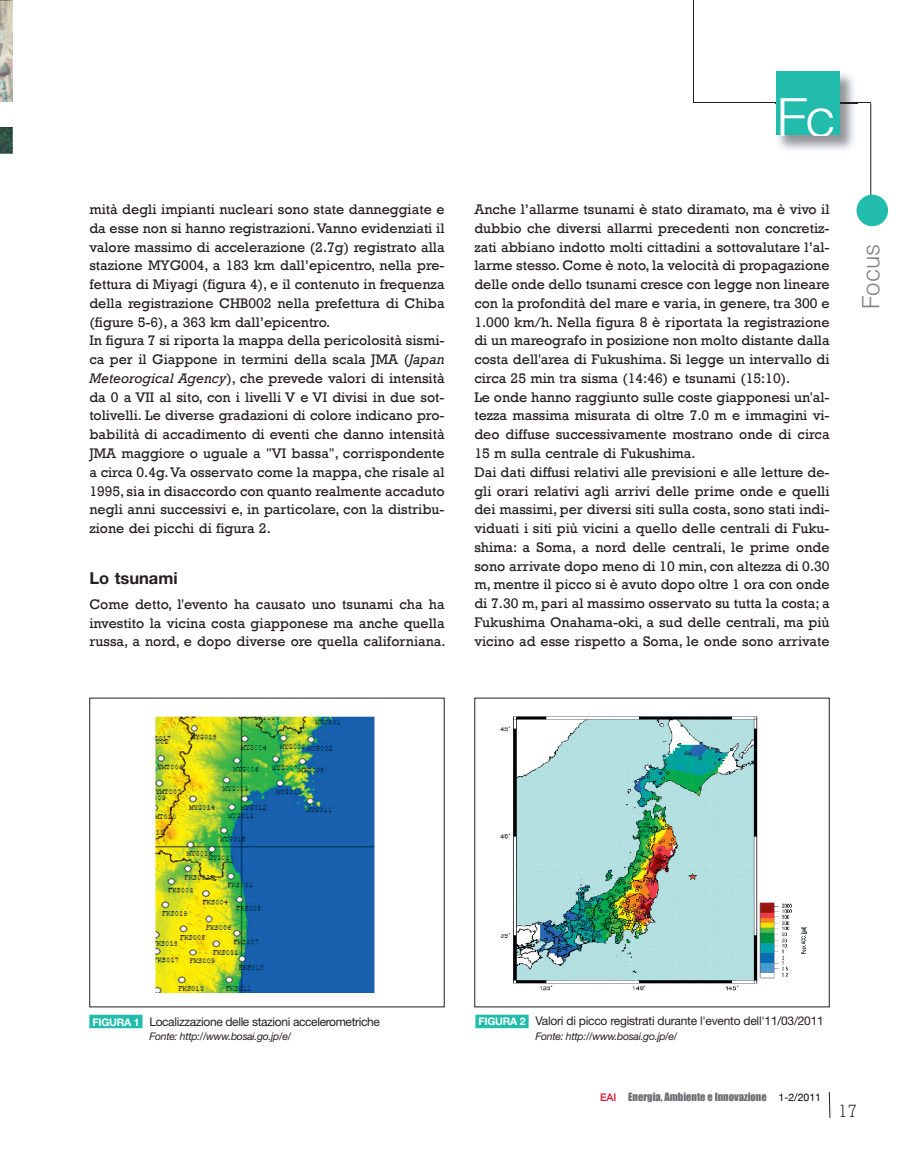
<style>
.page{position:relative;width:919px;height:1153px;background:#fff}
.page>*{position:absolute;margin:0;border:0;box-sizing:border-box;transform-origin:0 0}
.t1{font:300 24px "Helvetica";color:#808285}
.t2{font:300 18px "Rockwell";color:#231f20}
.t3{font:700 16.5px "Helvetica Neue";color:#231f20}
.t4{font:14.25px/18.8px "Rockwell";color:#231f20}
.t5{font:12px "Helvetica Neue";letter-spacing:-.03em;color:#231f20}
.t6{font:italic 10.5px "Helvetica Neue";letter-spacing:-.03em;color:#231f20}
.t7{font:10.5px "Impact";color:#6c6d70}
.s1{font-style:italic}
.s2{font-weight:700;font-size:10.5px;color:#fff}
.s3{font-family:"Helvetica Neue";font-weight:500;color:#d7162e}
.s4{font-family:"Helvetica Neue";color:#000002}
</style>
<div class="page">
<svg style="left:828px;top:1091px;width:2px;height:27px"></svg>
<div style="left:89px;top:1014px;width:53px;height:14px;background:#22bcac"></div>
<img style="left:500px;top:716px;width:307px;height:275px">
<img style="left:155px;top:716px;width:220px;height:276px">
<div style="left:475px;top:1014px;width:53px;height:14px;background:#22bcac"></div>
<img style="left:0;top:0;width:13px;height:154px">
<img style="left:0;top:1px;width:13px;height:101px">
<div style="left:0;top:102px;width:13px;height:24px;background:#fff"></div>
<hr style="left:693px;top:0;width:1px;height:103px;background:#231f20">
<hr style="left:693px;top:102px;width:177px;height:1px;background:#231f20">
<hr style="left:870px;top:103px;width:1px;height:117px;background:#231f20">
<div style="left:856px;top:195px;width:32px;height:31px;background:#22bcac;border-radius:50%"></div>
<img style="left:778px;top:71px;width:79px;height:79px">
<img style="left:839px;top:102px;width:18px;height:1px">
<div style="left:775px;top:71px;width:64px;height:64px;background:#22bcac"></div>
<img style="left:775px;top:88px;width:59px;height:47px">
<p class="t4" style="left:89px;top:199px;width:357px">mità degli impianti nucleari sono state danneggiate e da esse non si hanno registrazioni. Vanno evidenziati il valore massimo di accelerazione (2.7g) registrato alla stazione MYG004, a 183 km dall’epicentro, nella pre&shy;fettura di Miyagi (figura 4), e il contenuto in frequenza della registrazione CHB002 nella prefettura di Chiba (figure 5-6), a 363 km dall’epicentro.<br>In figura 7 si riporta la mappa della pericolosità sismi&shy;ca per il Giappone in termini della scala JMA (<span class="s1">Japan Meteorogical Agency</span>), che prevede valori di intensità da 0 a VII al sito, con i livelli V e VI divisi in due sot&shy;tolivelli. Le diverse gradazioni di colore indicano pro&shy;babilità di accadimento di eventi che danno intensità JMA maggiore o uguale a "VI bassa", corrispondente a circa 0.4g. Va osservato come la mappa, che risale al 1995, sia in disaccordo con quanto realmente accaduto negli anni successivi e, in particolare, con la distribu&shy;zione dei picchi di figura 2.</p>
<p class="t3" style="left:89px;top:572px;width:90px">Lo tsunami</p>
<p class="t4" style="left:89px;top:594px;width:358px;text-align:justify">Come detto, l'evento ha causato uno tsunami cha ha investito la vicina costa giapponese ma anche quella russa, a nord, e dopo diverse ore quella californiana.</p>
<p class="t4" style="left:474px;top:199px;width:357px">Anche l’allarme tsunami è stato diramato, ma è vivo il dubbio che diversi allarmi precedenti non concretiz&shy;zati abbiano indotto molti cittadini a sottovalutare l’al&shy;larme stesso. Come è noto, la velocità di propagazione delle onde dello tsunami cresce con legge non lineare con la profondità del mare e varia, in genere, tra 300 e 1.000 km/h. Nella figura 8 è riportata la registrazione di un mareografo in posizione non molto distante dalla costa dell'area di Fukushima. Si legge un intervallo di circa 25 min tra sisma (14:46) e tsunami (15:10).<br>Le onde hanno raggiunto sulle coste giapponesi un'al&shy;tezza massima misurata di oltre 7.0 m e immagini vi&shy;deo diffuse successivamente mostrano onde di circa 15 m sulla centrale di Fukushima.<br>Dai dati diffusi relativi alle previsioni e alle letture de&shy;gli orari relativi agli arrivi delle prime onde e quelli dei massimi, per diversi siti sulla costa, sono stati indi&shy;viduati i siti più vicini a quello delle centrali di Fuku&shy;shima: a Soma, a nord delle centrali, le prime onde sono arrivate dopo meno di 10 min, con altezza di 0.30 m, mentre il picco si è avuto dopo oltre 1 ora con onde di 7.30 m, pari al massimo osservato su tutta la costa; a Fukushima Onahama-oki, a sud delle centrali, ma più vicino ad esse rispetto a Soma, le onde sono arrivate</p>
<h1 class="t1" style="left:862px;top:309px;width:67px;rotate:-90deg">Focus</h1>
<p class="t5" style="left:92px;top:1016px;width:289px"><span class="s2">FIGURA 1</span> Localizzazione delle stazioni accelerometriche</p>
<p class="t6" style="left:149px;top:1032px;width:143px">Fonte: http://www.bosai.go.jp/e/</p>
<p class="t5" style="left:478px;top:1016px;width:347px"><span class="s2">FIGURA 2</span> Valori di picco registrati durante l'evento dell'11/03/2011</p>
<p class="t6" style="left:535px;top:1032px;width:143px">Fonte: http://www.bosai.go.jp/e/</p>
<p class="t7" style="left:600px;top:1090px;width:223px"><span class="s3">EAI</span> Energia, Ambiente e Innovazione <span class="s4">1-2/2011</span></p>
<p class="t2" style="left:838px;top:1104px;width:21px">17</p>
</div>
